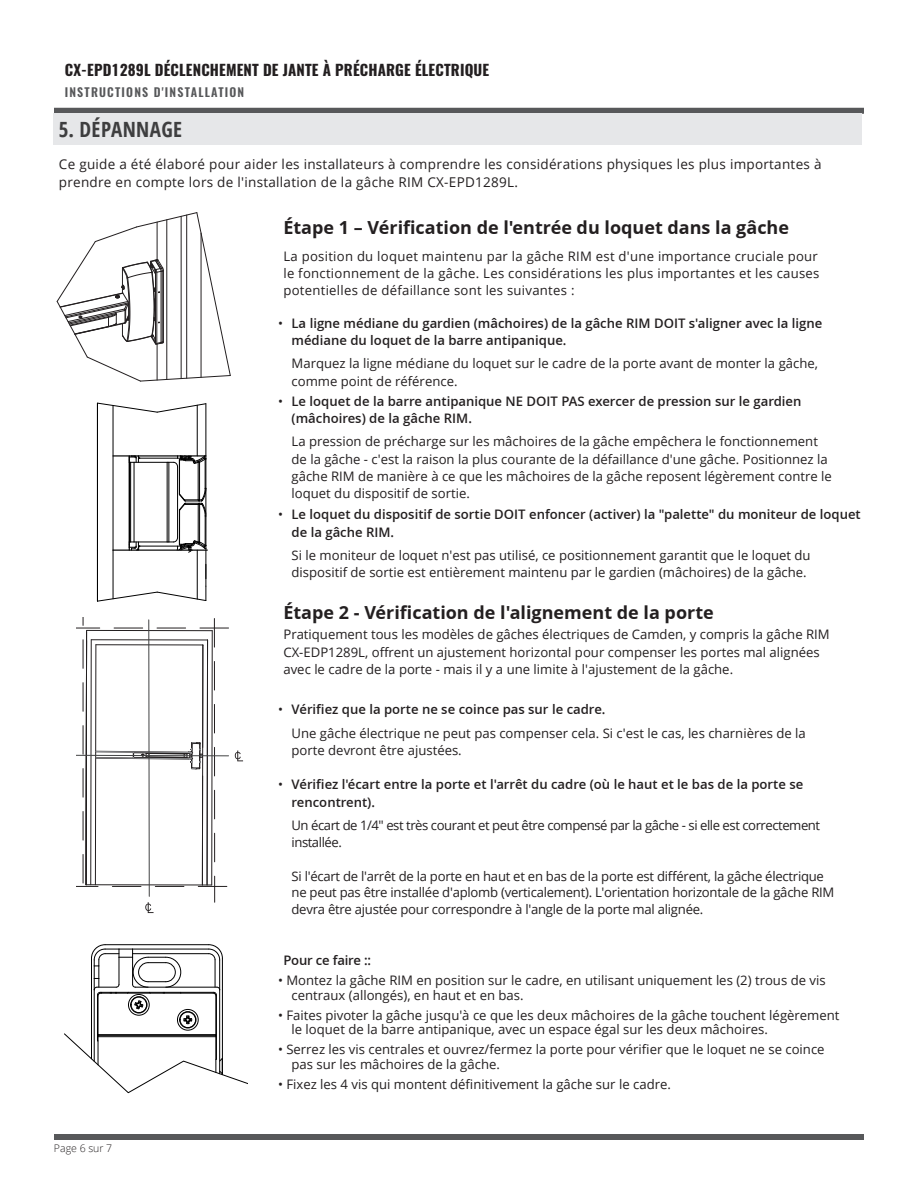
<style>
.page{position:relative;width:918px;height:1188px;background:#fff}
.page>*{position:absolute;margin:0;border:0;box-sizing:border-box;transform-origin:0 0}
._2018_-_H1_-Title_Align_Left{font:700 condensed 21px "Open Sans";letter-spacing:.02em;color:#3e3e3f}
._2018_-_H1_-Sub_Title{font:700 18px "Open Sans";color:#231f20}
._2018-H1a_Aligh_Left-Inst_Instructions_Bl{font:700 15px "Oswald";letter-spacing:.01em;color:#231f20}
._2018_-_Body_Text{font:13.5px/17.2px "Open Sans";letter-spacing:.02em;color:#231f20}
._2018_-_Body_Text-2{font:13.2px/17.2px "Open Sans";color:#231f20}
._2018_-_Body_Text-3{font:600 13.2px/17.2px "Open Sans";color:#231f20}
._2018_-_Body_Text-4{font:13.2px/16.5px "Open Sans";letter-spacing:-.02em;color:#231f20}
._2018_-_H1_-Sub_Title-2{font:13.2px/17.2px "Open Sans";color:#231f20}
._2018_-_Body_Text-5{font:13.2px/17.2px "Open Sans";letter-spacing:-.035em;color:#231f20}
._2018-H1a_Aligh_Left-Inst_Instructions_Gr{font:600 12px "Oswald";letter-spacing:.1em;color:#57585a}
._2018_-_page___align_left{font:300 10.5px "Open Sans";color:#231f20}
.s1{font-weight:400}
</style>
<div class="page">
<div style="left:54px;top:1134px;width:810px;height:6px;background:#57585a"></div>
<div style="left:54px;top:108px;width:810px;height:6px;background:#57585a"></div>
<div style="left:54px;top:113px;width:808px;height:32px;background:#e6e7e9"></div>
<svg style="left:56px;top:212px;width:175px;height:170px"></svg>
<svg style="left:96px;top:402px;width:111px;height:200px"></svg>
<svg style="left:77px;top:618px;width:152px;height:295px"></svg>
<svg style="left:235px;top:751px;width:8px;height:10px"></svg>
<hr style="left:101px;top:993px;width:112px;height:1px;background:#000">
<hr style="left:98px;top:996px;width:1px;height:39px;background:#000">
<div style="left:180px;top:1012px;width:16px;height:16px;border:1px solid #000;border-radius:50%"></div>
<div style="left:179px;top:1011px;width:17px;height:17px;border:1px solid #000;border-radius:50%"></div>
<div style="left:177px;top:1009px;width:22px;height:22px;border:1px solid #000;border-radius:50%"></div>
<hr style="left:135px;top:987px;width:82px;height:1px;background:#000">
<hr style="left:97px;top:995px;width:1px;height:46px;background:#000">
<hr style="left:216px;top:995px;width:1px;height:64px;background:#000">
<hr style="left:100px;top:992px;width:114px;height:1px;background:#000">
<hr style="left:133px;top:953px;width:76px;height:1px;background:#000">
<hr style="left:133px;top:949px;width:76px;height:1px;background:#000">
<svg style="left:208px;top:944px;width:15px;height:52px"></svg>
<hr style="left:105px;top:944px;width:104px;height:1px;background:#000">
<svg style="left:91px;top:944px;width:102px;height:81px"></svg>
<svg style="left:64px;top:1033px;width:184px;height:61px"></svg>
<hr style="left:94px;top:990px;width:1px;height:71px;background:#000">
<hr style="left:219px;top:990px;width:1px;height:84px;background:#000">
<hr style="left:222px;top:958px;width:1px;height:117px;background:#000">
<hr style="left:91px;top:958px;width:1px;height:101px;background:#000">
<hr style="left:216px;top:1037px;width:1px;height:35px;background:#000">
<p class="_2018-H1a_Aligh_Left-Inst_Instructions_Bl" style="left:65px;top:60px;width:426px">CX-EPD1289L DÉCLENCHEMENT DE JANTE À PRÉCHARGE ÉLECTRIQUE</p>
<p class="_2018-H1a_Aligh_Left-Inst_Instructions_Gr" style="left:65px;top:86px;width:181px">INSTRUCTIONS D'INSTALLATION</p>
<p class="_2018_-_H1_-Title_Align_Left" style="left:59px;top:115px;width:125px">5. DÉPANNAGE</p>
<p class="_2018_-_Body_Text" style="left:59px;top:156px;width:764px">Ce guide a été élaboré pour aider les installateurs à comprendre les considérations physiques les plus importantes à prendre en compte lors de l'installation de la gâche RIM CX-EPD1289L.</p>
<p class="_2018_-_H1_-Sub_Title" style="left:283px;top:217px;width:507px">Étape 1 – Vérification de l'entrée du loquet dans la gâche</p>
<p class="_2018_-_Body_Text-2" style="left:283px;top:247px;width:538px;text-align:justify">La position du loquet maintenu par la gâche RIM est d'une importance cruciale pour le fonctionnement de la gâche. Les considérations les plus importantes et les causes potentielles de défaillance sont les suivantes :</p>
<p class="_2018_-_Body_Text-3" style="left:292px;top:315px;width:532px;text-indent:-14px"><span class="s1">•</span> La ligne médiane du gardien (mâchoires) de la gâche RIM DOIT s'aligner avec la ligne médiane du loquet de la barre antipanique.</p>
<p class="_2018_-_Body_Text-2" style="left:292px;top:355px;width:528px">Marquez la ligne médiane du loquet sur le cadre de la porte avant de monter la gâche, comme point de référence.</p>
<p class="_2018_-_Body_Text-3" style="left:292px;top:393px;width:511px;text-indent:-14px"><span class="s1">•</span> Le loquet de la barre antipanique NE DOIT PAS exercer de pression sur le gardien (mâchoires) de la gâche RIM.</p>
<p class="_2018_-_Body_Text-2" style="left:292px;top:433px;width:542px">La pression de précharge sur les mâchoires de la gâche empêchera le fonctionnement de la gâche - c'est la raison la plus courante de la défaillance d'une gâche. Positionnez la gâche RIM de manière à ce que les mâchoires de la gâche reposent légèrement contre le loquet du dispositif de sortie.</p>
<p class="_2018_-_Body_Text-3" style="left:292px;top:506px;width:571px;text-indent:-14px"><span class="s1">•</span> Le loquet du dispositif de sortie DOIT enfoncer (activer) la "palette" du moniteur de loquet de la gâche RIM.</p>
<p class="_2018_-_Body_Text-2" style="left:292px;top:546px;width:521px">Si le moniteur de loquet n'est pas utilisé, ce positionnement garantit que le loquet du dispositif de sortie est entièrement maintenu par le gardien (mâchoires) de la gâche.</p>
<p class="_2018_-_H1_-Sub_Title" style="left:283px;top:602px;width:432px">Étape 2 - Vérification de l'alignement de la porte</p>
<p class="_2018_-_H1_-Sub_Title-2" style="left:283px;top:626px;width:548px">Pratiquement tous les modèles de gâches électriques de Camden, y compris la gâche RIM<br>CX-EDP1289L, offrent un ajustement horizontal pour compenser les portes mal alignées avec le cadre de la porte - mais il y a une limite à l'ajustement de la gâche.</p>
<p class="_2018_-_Body_Text-3" style="left:278px;top:701px;width:329px"><span class="s1">•</span> Vérifiez que la porte ne se coince pas sur le cadre.</p>
<p class="_2018_-_Body_Text-2" style="left:292px;top:724px;width:516px">Une gâche électrique ne peut pas compenser cela. Si c'est le cas, les charnières de la porte devront être ajustées.</p>
<p class="_2018_-_Body_Text-3" style="left:292px;top:776px;width:513px;text-indent:-14px"><span class="s1">•</span> Vérifiez l'écart entre la porte et l'arrêt du cadre (où le haut et le bas de la porte se rencontrent).</p>
<p class="_2018_-_Body_Text-5" style="left:292px;top:816px;width:530px">Un écart de 1/4" est très courant et peut être compensé par la gâche - si elle est correctement installée.</p>
<p class="_2018_-_Body_Text-4" style="left:292px;top:867px;width:544px">Si l'écart de l'arrêt de la porte en haut et en bas de la porte est différent, la gâche électrique ne peut pas être installée d'aplomb (verticalement). L'orientation horizontale de la gâche RIM devra être ajustée pour correspondre à l'angle de la porte mal alignée.</p>
<p class="_2018_-_page___align_left" style="left:54px;top:1141px;width:60px">Page 6 sur 7</p>
<p class="_2018_-_Body_Text-3" style="left:283px;top:952px;width:89px">Pour ce faire ::</p>
<p class="_2018_-_Body_Text-2" style="left:292px;top:973px;width:536px;line-height:14.2px;text-indent:-14px">• Montez la gâche RIM en position sur le cadre, en utilisant uniquement les (2) trous de vis centraux (allongés), en haut et en bas.</p>
<p class="_2018_-_Body_Text-2" style="left:292px;top:1008px;width:550px;line-height:14.2px;text-indent:-14px">• Faites pivoter la gâche jusqu'à ce que les deux mâchoires de la gâche touchent légèrement le loquet de la barre antipanique, avec un espace égal sur les deux mâchoires.</p>
<p class="_2018_-_Body_Text-2" style="left:292px;top:1042px;width:535px;line-height:14.2px;text-indent:-14px">• Serrez les vis centrales et ouvrez/fermez la porte pour vérifier que le loquet ne se coince pas sur les mâchoires de la gâche.</p>
<p class="_2018_-_Body_Text-2" style="left:278px;top:1075px;width:394px">• Fixez les 4 vis qui montent définitivement la gâche sur le cadre.</p>
</div>
